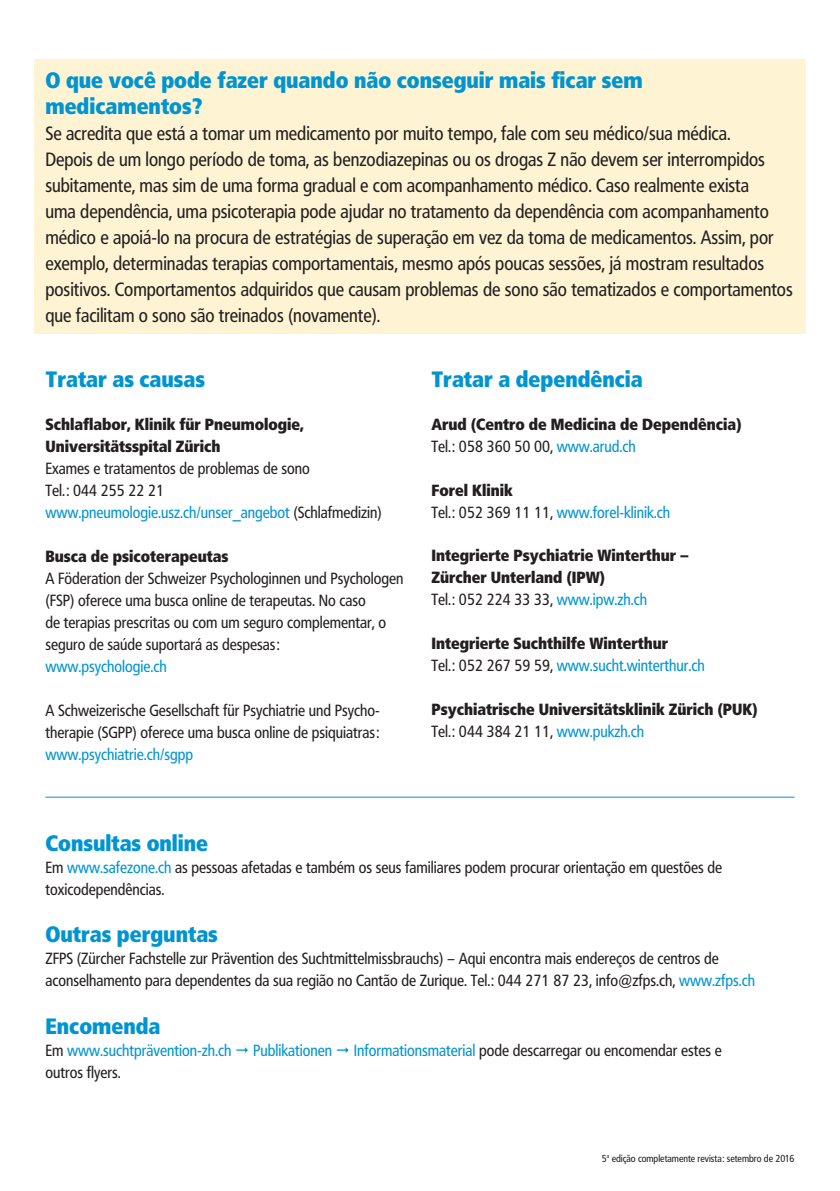
<style>
.page{position:relative;width:840px;height:1191px;background:#fff}
.page>*{position:absolute;margin:0;border:0;box-sizing:border-box;transform-origin:0 0}
.t1{font:800 22px/26px "Frutiger Condensed BQ";color:#0094d1}
.t2{font:19px/26px "Frutiger Condensed BQ";color:#231f20}
.t3{font:16px/22px "Frutiger Condensed BQ";color:#231f20}
.t4{font:800 16px/22px "Frutiger Condensed BQ";color:#231f20}
.t5{font:16px/22px "Frutiger Condensed BQ";color:#0094d1}
.t6{font:10px "Frutiger Condensed BQ";color:#231f20}
.s1{color:#0094d1}
.s2{font-weight:400}
.s3{font-weight:400;color:#0094d1}
.s4{font-weight:800;color:#231f20}
.s5{color:#231f20}
</style>
<div class="page">
<div style="left:34px;top:60px;width:771px;height:274px;background:#fef3d2"></div>
<hr style="left:45px;top:796px;width:749px;height:1px;background:#0094d1">
<h1 class="t1" style="left:45px;top:67px;width:598px">O que você pode fazer quando não conseguir mais ficar sem medicamentos?</h1>
<p class="t2" style="left:45px;top:120px;width:748px">Se acredita que está a tomar um medicamento por muito tempo, fale com seu médico/sua médica.<br>Depois de um longo período de toma, as benzodiazepinas ou os drogas Z não devem ser interrompidos subitamente, mas sim de uma forma gradual e com acompanhamento médico. Caso realmente exista<br>uma dependência, uma psicoterapia pode ajudar no tratamento da dependência com acompanhamento médico e apoiá-lo na procura de estratégias de superação em vez da toma de medicamentos. Assim, por exemplo, determinadas terapias comportamentais, mesmo após poucas sessões, já mostram resultados positivos. Comportamentos adquiridos que causam problemas de sono são tematizados e comportamentos que facilitam o sono são treinados (novamente).</p>
<h1 class="t1" style="left:45px;top:366px;width:161px">Tratar as causas</h1>
<p class="t4" style="left:45px;top:413px;width:260px">Schlaflabor, Klinik für Pneumologie,<br>Universitätsspital Zürich</p>
<p class="t3" style="left:45px;top:457px;width:338px">Exames e tratamentos de problemas de sono<br>Tel.: 044 255 22 21 <span class="s1">www.pneumologie.usz.ch/unser_angebot</span> (Schlafmedizin)</p>
<p class="t4" style="left:45px;top:545px;width:184px">Busca de psicoterapeutas</p>
<p class="t3" style="left:45px;top:567px;width:359px">A Föderation der Schweizer Psychologinnen und Psychologen (FSP) oferece uma busca online de terapeutas. No caso<br>de terapias prescritas ou com um seguro complementar, o seguro de saúde suportará as despesas:</p>
<p class="t5" style="left:45px;top:655px;width:123px">www.psychologie.ch</p>
<p class="t3" style="left:45px;top:699px;width:335px">A Schweizerische Gesellschaft für Psychiatrie und Psycho&shy;therapie (SGPP) oferece uma busca online de psiquiatras:</p>
<p class="t5" style="left:45px;top:743px;width:149px">www.psychiatrie.ch/sgpp</p>
<h1 class="t1" style="left:431px;top:366px;width:213px">Tratar a dependência</h1>
<p class="t4" style="left:431px;top:413px;width:311px">Arud (Centro de Medicina de Dependência)<br><span class="s2">Tel.: 058 360 50 00,</span> <span class="s3">www.arud.ch</span></p>
<p class="t5" style="left:431px;top:479px;width:240px"><span class="s4">Forel Klinik<br></span><span class="s5">Tel.: 052 369 11 11,</span> www.forel-klinik.ch</p>
<p class="t4" style="left:431px;top:545px;width:259px">Integrierte Psychiatrie Winterthur –<br>Zürcher Unterland (IPW)<br><span class="s2">Tel.: 052 224 33 33,</span> <span class="s3">www.ipw.zh.ch</span></p>
<p class="t4" style="left:431px;top:632px;width:275px">Integrierte Suchthilfe Winterthur<br><span class="s2">Tel.: 052 267 59 59,</span> <span class="s3">www.sucht.winterthur.ch</span></p>
<p class="t4" style="left:431px;top:698px;width:328px">Psychiatrische Universitätsklinik Zürich (PUK)<br><span class="s2">Tel.: 044 384 21 11,</span> <span class="s3">www.pukzh.ch</span></p>
<h1 class="t1" style="left:45px;top:830px;width:164px">Consultas online</h1>
<p class="t3" style="left:45px;top:856px;width:677px">Em <span class="s1">www.safezone.ch</span> as pessoas afetadas e também os seus familiares podem procurar orientação em questões de toxicodependências.</p>
<h1 class="t1" style="left:45px;top:921px;width:174px">Outras perguntas</h1>
<p class="t3" style="left:45px;top:947px;width:710px">ZFPS (Zürcher Fachstelle zur Prävention des Suchtmittelmissbrauchs) – Aqui encontra mais endereços de centros de aconselhamento para dependentes da sua região no Cantão de Zurique. Tel.: 044 271 87 23, info@zfps.ch, <span class="s1">www.zfps.ch</span></p>
<h1 class="t1" style="left:45px;top:1013px;width:117px">Encomenda</h1>
<p class="t5" style="left:45px;top:1039px;width:187px"><span class="s5">Em</span> www.suchtprävention-zh.ch</p>
<p class="t5" style="left:253px;top:1039px;width:80px">Publikationen</p>
<p class="t3" style="left:353px;top:1039px;width:369px"><span class="s1">Informationsmaterial</span> pode descarregar ou encomendar estes e</p>
<p class="t3" style="left:45px;top:1061px;width:77px">outros flyers.</p>
<p class="t6" style="left:601px;top:1151px;width:194px">5<sup>a</sup> edição completamente revista: setembro de 2016</p>
</div>
